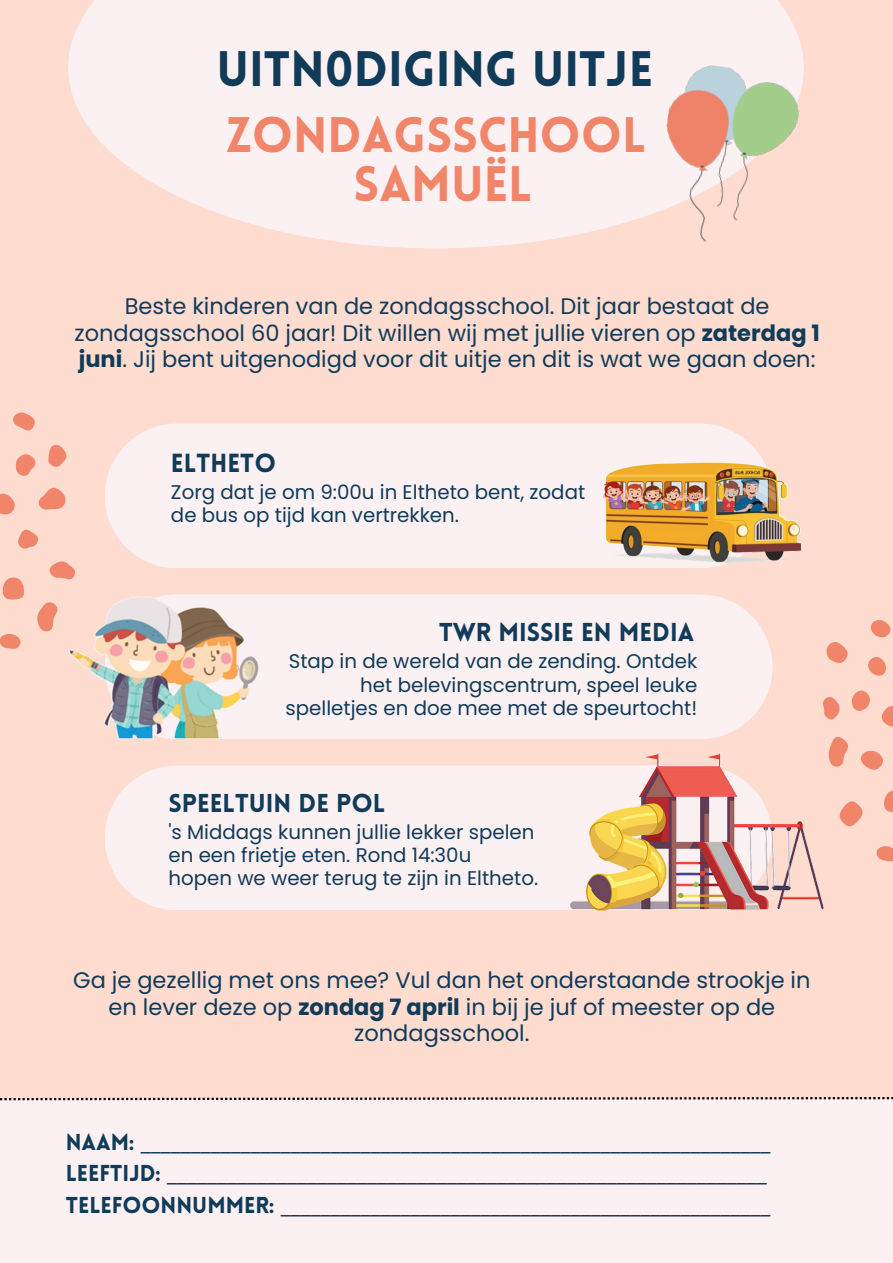
<style>
.page{position:relative;width:893px;height:1263px;background:#ffdcd0}
.page>*{position:absolute;margin:0;border:0;box-sizing:border-box;transform-origin:0 0}
.t1{font:900 48.75px/48.4px "Lovelo";color:#f1856a;text-align:center}
.t2{font:900 48.75px "Lovelo";color:#103b59}
.t3{font:900 25.58px "Lovelo";color:#103b59}
.t4{font:900 25.28px "Lovelo";color:#103b59}
.t5{font:22.5px/26.4px "Poppins";color:#103b59;text-align:center}
.t6{font:22.5px/31.5px "Noto Sans";color:#103b59}
.t7{font:19.8px/23.1px "Poppins";color:#103b59}
.s1{font-weight:700}
.s2{font-family:"Lovelo";font-weight:900}
</style>
<div class="page">
<div style="left:105px;top:423px;width:667px;height:145px;background:#fcf1f2;border-radius:72px"></div>
<div style="left:105px;top:765px;width:667px;height:145px;background:#fcf1f2;border-radius:72px"></div>
<div style="left:105px;top:594px;width:667px;height:145px;background:#fcf1f2;border-radius:72px"></div>
<svg style="left:68px;top:0;width:735px;height:248px;background:#fceeee"></svg>
<div style="left:0;top:1100px;width:893px;height:163px;background:#fcf1f2"></div>
<svg style="left:0;top:1097px;width:893px;height:3px"></svg>
<img style="left:560px;top:685px;width:264px;height:227px">
<img style="left:69px;top:594px;width:192px;height:145px">
<img style="left:603px;top:440px;width:199px;height:128px">
<svg style="left:38px;top:487px;width:28px;height:23px"></svg>
<svg style="left:37px;top:602px;width:21px;height:30px"></svg>
<svg style="left:2px;top:577px;width:22px;height:23px"></svg>
<svg style="left:0;top:493px;width:15px;height:22px"></svg>
<svg style="left:49px;top:561px;width:26px;height:19px"></svg>
<svg style="left:15px;top:454px;width:21px;height:22px"></svg>
<svg style="left:48px;top:444px;width:19px;height:23px"></svg>
<svg style="left:13px;top:412px;width:22px;height:19px"></svg>
<svg style="left:18px;top:529px;width:20px;height:20px"></svg>
<svg style="left:0;top:634px;width:21px;height:15px"></svg>
<svg style="left:828px;top:737px;width:21px;height:30px"></svg>
<svg style="left:839px;top:801px;width:24px;height:26px"></svg>
<svg style="left:884px;top:790px;width:9px;height:23px"></svg>
<svg style="left:881px;top:706px;width:12px;height:21px"></svg>
<svg style="left:826px;top:642px;width:22px;height:21px"></svg>
<svg style="left:861px;top:750px;width:22px;height:20px"></svg>
<svg style="left:851px;top:690px;width:19px;height:21px"></svg>
<svg style="left:822px;top:696px;width:18px;height:24px"></svg>
<svg style="left:870px;top:620px;width:21px;height:18px"></svg>
<svg style="left:868px;top:657px;width:18px;height:19px"></svg>
<svg style="left:876px;top:846px;width:17px;height:16px"></svg>
<img style="left:652px;top:60px;width:152px;height:188px">
<p class="t2" style="left:216px;top:49px;width:438px">UITN0DIGING UITJE</p>
<h2 class="t1" style="left:226px;top:116px;width:422px">ZONDAGSSCHOOL<br>SAMUËL</h2>
<p class="t5" style="left:74px;top:293px;width:747px">Beste kinderen van de zondagsschool. Dit jaar bestaat de zondagsschool 60 jaar! Dit willen wij met jullie vieren op <span class="s1">zaterdag 1 juni</span>. Jij bent uitgenodigd voor dit uitje en dit is wat we gaan doen:</p>
<p class="t3" style="left:171px;top:453px;width:106px">ELTHETO</p>
<p class="t7" style="left:171px;top:481px;width:416px">Zorg dat je om 9:00u in Eltheto bent, zodat de bus op tijd kan vertrekken.</p>
<p class="t4" style="left:439px;top:622px;width:257px">TWR MISSIE EN MEDIA</p>
<p class="t7" style="left:285px;top:650px;width:413px;text-align:right">Stap in de wereld van de zending. Ontdek het belevingscentrum, speel leuke spelletjes en doe mee met de speurtocht!</p>
<p class="t4" style="left:168px;top:793px;width:218px">SPEELTUIN DE POL</p>
<p class="t7" style="left:168px;top:820px;width:371px">'s Middags kunnen jullie lekker spelen en een frietje eten. Rond 14:30u hopen we weer terug te zijn in Eltheto.</p>
<h2 class="t5" style="left:73px;top:967px;width:739px">Ga je gezellig met ons mee? Vul dan het onderstaande strookje in en lever deze op <span class="s1">zondag 7 april</span> in bij je juf of meester op de zondagsschool.</h2>
<h2 class="t6" style="left:66px;top:1125px;width:706px"><span class="s2">NAAM:</span> _______________________________________________________________<br><span class="s2">LEEFTIJD:</span> ____________________________________________________________<br><span class="s2">TELEFOONNUMMER:</span> _________________________________________________</h2>
</div>
